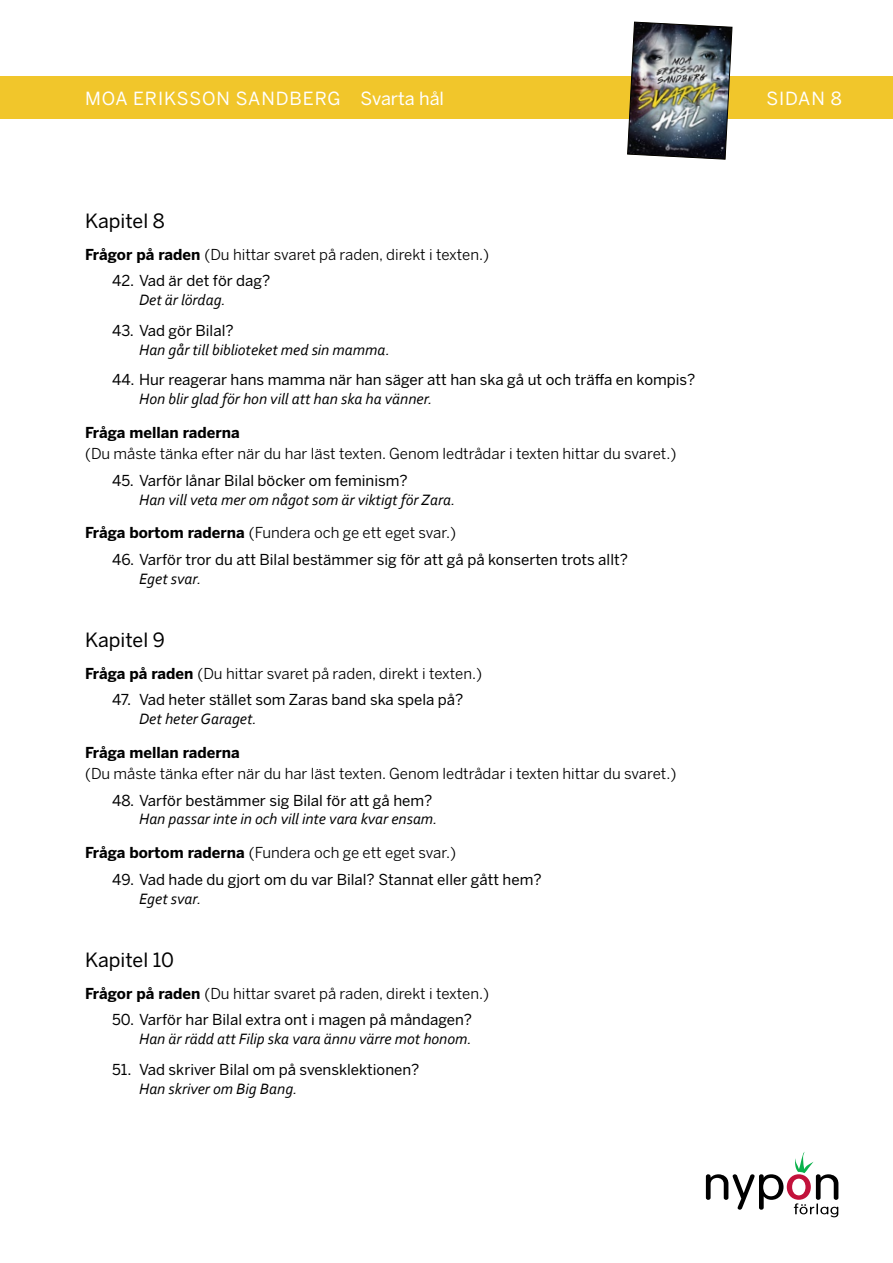
<style>
.page{position:relative;width:893px;height:1263px;background:#fff}
.page>*{position:absolute;margin:0;border:0;box-sizing:border-box;transform-origin:0 0}
.t1{font:19.5px "Benton Sans";color:#000}
.t2{font:18px "Benton Sans";letter-spacing:.04em;color:#fff}
.t3{font:italic 15.75px "Corbel";color:#000}
.t4{font:15px "Benton Sans";color:#000}
.t5{font:15px "Benton Sans";color:#000}
.t6{font:700 15px "Benton Sans";color:#000}
.s1{font-weight:700}
</style>
<div class="page">
<div style="left:0;top:77px;width:893px;height:42px;background:#f1c62b"></div>
<img style="left:627px;top:21px;width:106px;height:139px">
<svg style="left:706px;top:1152px;width:132px;height:65px"></svg>
<p class="t2" style="left:85px;top:88px;width:361px">MOA ERIKSSON SANDBERG Svarta hål</p>
<p class="t2" style="left:766px;top:88px;width:77px">SIDAN 8</p>
<h1 class="t1" style="left:85px;top:210px;width:81px">Kapitel 8</h1>
<p class="t5" style="left:85px;top:245px;width:406px"><span class="s1">Frågor på raden</span> (Du hittar svaret på raden, direkt i texten.)</p>
<p class="t4" style="left:112px;top:272px;width:160px">42. Vad är det för dag?</p>
<p class="t3" style="left:139px;top:290px;width:88px">Det är lördag.</p>
<p class="t4" style="left:112px;top:322px;width:123px">43. Vad gör Bilal?</p>
<p class="t3" style="left:139px;top:340px;width:252px">Han går till biblioteket med sin mamma.</p>
<p class="t4" style="left:112px;top:371px;width:585px">44. Hur reagerar hans mamma när han säger att han ska gå ut och träffa en kompis?</p>
<p class="t3" style="left:139px;top:389px;width:295px">Hon blir glad för hon vill att han ska ha vänner.</p>
<p class="t6" style="left:85px;top:424px;width:156px">Fråga mellan raderna</p>
<p class="t5" style="left:85px;top:445px;width:593px">(Du måste tänka efter när du har läst texten. Genom ledtrådar i texten hittar du svaret.)</p>
<p class="t4" style="left:112px;top:471px;width:297px">45. Varför lånar Bilal böcker om feminism?</p>
<p class="t3" style="left:139px;top:489px;width:318px">Han vill veta mer om något som är viktigt för Zara.</p>
<p class="t5" style="left:85px;top:524px;width:373px"><span class="s1">Fråga bortom raderna</span> (Fundera och ge ett eget svar.)</p>
<p class="t4" style="left:112px;top:551px;width:517px">46. Varför tror du att Bilal bestämmer sig för att gå på konserten trots allt?</p>
<p class="t3" style="left:139px;top:569px;width:64px">Eget svar.</p>
<h1 class="t1" style="left:85px;top:629px;width:81px">Kapitel 9</h1>
<p class="t5" style="left:85px;top:664px;width:399px"><span class="s1">Fråga på raden</span> (Du hittar svaret på raden, direkt i texten.)</p>
<p class="t4" style="left:112px;top:691px;width:353px">47. Vad heter stället som Zaras band ska spela på?</p>
<p class="t3" style="left:139px;top:709px;width:119px">Det heter Garaget.</p>
<p class="t6" style="left:85px;top:744px;width:156px">Fråga mellan raderna</p>
<p class="t5" style="left:85px;top:765px;width:593px">(Du måste tänka efter när du har läst texten. Genom ledtrådar i texten hittar du svaret.)</p>
<p class="t4" style="left:112px;top:791px;width:322px">48. Varför bestämmer sig Bilal för att gå hem?</p>
<p class="t3" style="left:139px;top:809px;width:300px">Han passar inte in och vill inte vara kvar ensam.</p>
<p class="t5" style="left:85px;top:844px;width:373px"><span class="s1">Fråga bortom raderna</span> (Fundera och ge ett eget svar.)</p>
<p class="t4" style="left:112px;top:870px;width:431px">49. Vad hade du gjort om du var Bilal? Stannat eller gått hem?</p>
<p class="t3" style="left:139px;top:888px;width:64px">Eget svar.</p>
<h1 class="t1" style="left:85px;top:949px;width:90px">Kapitel 10</h1>
<p class="t5" style="left:85px;top:984px;width:406px"><span class="s1">Frågor på raden</span> (Du hittar svaret på raden, direkt i texten.)</p>
<p class="t4" style="left:112px;top:1011px;width:361px">50. Varför har Bilal extra ont i magen på måndagen?</p>
<p class="t3" style="left:139px;top:1029px;width:334px">Han är rädd att Filip ska vara ännu värre mot honom.</p>
<p class="t4" style="left:112px;top:1061px;width:309px">51. Vad skriver Bilal om på svensklektionen?</p>
<p class="t3" style="left:139px;top:1079px;width:160px">Han skriver om Big Bang.</p>
</div>
